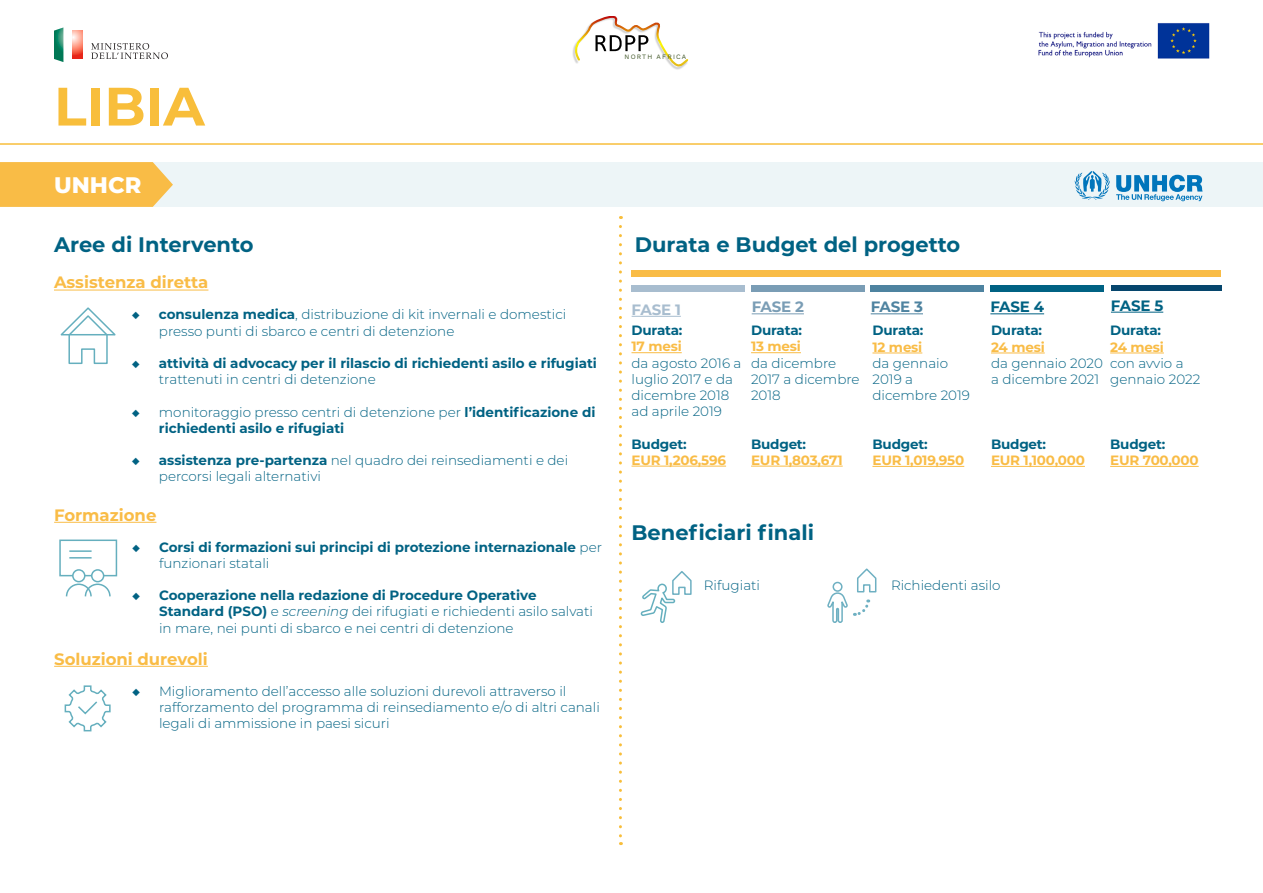
<style>
.page{position:relative;width:1263px;height:893px;background:#fff}
.page>*{position:absolute;margin:0;border:0;box-sizing:border-box;transform-origin:0 0}
.t1{font:700 54px "Montserrat";color:#f8be3b}
.t2{font:800 22.5px "Montserrat";color:#fff}
.t3{font:700 21px "Montserrat";color:#006283}
.t4{font:700 16.5px "Montserrat";color:#f9bc46}
.t5{font:700 15px "Montserrat";letter-spacing:-.015em;color:#006283}
.t6{font:700 15px "Montserrat";color:#a8bdcf}
.t7{font:700 15px "Montserrat";color:#7a9db5}
.t8{font:700 15px "Montserrat";color:#4e83a0}
.t9{font:300 13.5px/16.2px "Montserrat";color:#006283}
.t10{font:700 13.5px/16.2px "Montserrat";color:#006283}
.t11{font:700 13.5px "Montserrat";letter-spacing:-.015em;color:#f9bc46}
.t12{font:6.75px "Work Sans";letter-spacing:.17em;color:#405627}
.s1{font-weight:700}
.s2{font-weight:300}
.s3{font-style:italic}
.s4{font-weight:700;color:#f9bc46}
</style>
<div class="page">
<hr style="left:752px;top:313px;width:52px;height:1px;background:#7a9db5">
<hr style="left:632px;top:316px;width:49px;height:1px;background:#a8bdcf">
<hr style="left:871px;top:313px;width:52px;height:1px;background:#4e83a0">
<hr style="left:990px;top:313px;width:54px;height:1px;background:#006283">
<div style="left:631px;top:270px;width:590px;height:7px;background:#f9bc46"></div>
<div style="left:631px;top:285px;width:113px;height:7px;background:#a8bdcf"></div>
<div style="left:751px;top:285px;width:113px;height:7px;background:#7a9db5"></div>
<div style="left:871px;top:285px;width:113px;height:7px;background:#4e83a0"></div>
<div style="left:990px;top:285px;width:113px;height:7px;background:#006283"></div>
<div style="left:1111px;top:285px;width:110px;height:5px;background:#06466d"></div>
<hr style="left:1111px;top:312px;width:52px;height:1px;background:#006283">
<div style="left:0;top:162px;width:1263px;height:45px;background:#edf5f7"></div>
<svg style="left:0;top:162px;width:173px;height:45px;background:#f8bf50"></svg>
<svg style="left:91px;top:43px;width:77px;height:16px"></svg>
<svg style="left:54px;top:27px;width:9px;height:35px"></svg>
<svg style="left:73px;top:31px;width:9px;height:28px"></svg>
<img style="left:1038px;top:23px;width:172px;height:36px">
<img style="left:572px;top:16px;width:109px;height:54px">
<svg style="left:574px;top:17px;width:115px;height:51px"></svg>
<hr style="left:0;top:143px;width:1263px;height:2px;background:#f8be3b">
<hr style="left:54px;top:290px;width:154px;height:1px;background:#f9bc46">
<svg style="left:60px;top:307px;width:56px;height:57px"></svg>
<svg style="left:619px;top:226px;width:3px;height:619px"></svg>
<hr style="left:751px;top:352px;width:50px;height:1px;background:#f9bc46">
<hr style="left:751px;top:466px;width:92px;height:1px;background:#f9bc46">
<hr style="left:631px;top:352px;width:51px;height:1px;background:#f9bc46">
<hr style="left:631px;top:466px;width:95px;height:1px;background:#f9bc46">
<hr style="left:872px;top:353px;width:50px;height:1px;background:#f9bc46">
<hr style="left:872px;top:466px;width:92px;height:1px;background:#f9bc46">
<hr style="left:991px;top:353px;width:54px;height:1px;background:#f9bc46">
<hr style="left:991px;top:466px;width:94px;height:1px;background:#f9bc46">
<svg style="left:1074px;top:171px;width:36px;height:29px"></svg>
<svg style="left:1116px;top:175px;width:86px;height:26px"></svg>
<svg style="left:827px;top:568px;width:50px;height:55px"></svg>
<svg style="left:640px;top:571px;width:52px;height:52px"></svg>
<hr style="left:54px;top:522px;width:102px;height:1px;background:#f9bc46">
<hr style="left:54px;top:666px;width:154px;height:1px;background:#f9bc46">
<svg style="left:65px;top:583px;width:46px;height:14px"></svg>
<div style="left:59px;top:540px;width:58px;height:36px;border:2px solid #65afbe"></div>
<hr style="left:69px;top:550px;width:23px;height:2px;background:#65afbe">
<hr style="left:69px;top:557px;width:23px;height:2px;background:#65afbe">
<div style="left:73px;top:570px;width:12px;height:12px;background:#fff;border-radius:50%"></div>
<div style="left:72px;top:569px;width:13px;height:13px;border:2px solid #65afbe;border-radius:50%"></div>
<div style="left:92px;top:570px;width:12px;height:12px;background:#fff;border-radius:50%"></div>
<div style="left:91px;top:569px;width:13px;height:13px;border:2px solid #65afbe;border-radius:50%"></div>
<svg style="left:64px;top:685px;width:47px;height:47px"></svg>
<hr style="left:1110px;top:353px;width:54px;height:1px;background:#f9bc46">
<hr style="left:1110px;top:466px;width:89px;height:1px;background:#f9bc46">
<p class="t1" style="left:54px;top:67px;width:152px">LIBIA</p>
<p class="t2" style="left:54px;top:169px;width:89px">UNHCR</p>
<p class="t3" style="left:54px;top:229px;width:201px">Aree di Intervento</p>
<p class="t4" style="left:54px;top:271px;width:156px">Assistenza diretta</p>
<p class="t9" style="left:159px;top:306px;width:409px;text-indent:-27px">◆ <span class="s1">consulenza medica</span>, distribuzione di kit invernali e domestici presso punti di sbarco e centri di detenzione</p>
<p class="t10" style="left:159px;top:354px;width:440px;text-indent:-27px"><span class="s2">◆</span> attività di advocacy per il rilascio di richiedenti asilo e rifugiati <span class="s2">trattenuti in centri di detenzione</span></p>
<p class="t10" style="left:159px;top:403px;width:438px;text-indent:-27px"><span class="s2">◆ monitoraggio presso centri di detenzione per</span> l’identificazione di richiedenti asilo e rifugiati</p>
<p class="t9" style="left:159px;top:452px;width:411px;text-indent:-27px">◆ <span class="s1">assistenza pre-partenza</span> nel quadro dei reinsediamenti e dei percorsi legali alternativi</p>
<p class="t4" style="left:54px;top:503px;width:104px">Formazione</p>
<p class="t10" style="left:159px;top:538px;width:444px;text-indent:-27px"><span class="s2">◆</span> Corsi di formazioni sui principi di protezione internazionale <span class="s2">per funzionari statali</span></p>
<p class="t9" style="left:159px;top:587px;width:435px;text-indent:-27px">◆ <span class="s1">Cooperazione nella redazione di Procedure Operative<br>Standard (PSO)</span> e <span class="s3">screening</span> dei rifugiati e richiedenti asilo salvati in mare, nei punti di sbarco e nei centri di detenzione</p>
<p class="t4" style="left:54px;top:647px;width:155px">Soluzioni durevoli</p>
<p class="t9" style="left:159px;top:682px;width:442px;text-indent:-27px">◆ Miglioramento dell’accesso alle soluzioni durevoli attraverso il rafforzamento del programma di reinsediamento e/o di altri canali legali di ammissione in paesi sicuri</p>
<p class="t12" style="left:625px;top:52px;width:63px">NORTH AFRICA</p>
<p class="t3" style="left:635px;top:229px;width:327px">Durata e Budget del progetto</p>
<p class="t6" style="left:632px;top:299px;width:51px">FASE 1</p>
<p class="t7" style="left:752px;top:296px;width:54px">FASE 2</p>
<p class="t8" style="left:871px;top:296px;width:54px">FASE 3</p>
<p class="t5" style="left:990px;top:296px;width:55px">FASE 4</p>
<p class="t5" style="left:1111px;top:294px;width:54px">FASE 5</p>
<p class="t9" style="left:631px;top:322px;width:111px"><span class="s1">Durata:<br></span><span class="s4">17 mesi<br></span>da agosto 2016 a luglio 2017 e da dicembre 2018 ad aprile 2019</p>
<p class="t10" style="left:631px;top:435px;width:57px">Budget:</p>
<p class="t11" style="left:631px;top:450px;width:96px">EUR 1,206,596</p>
<p class="t9" style="left:751px;top:322px;width:110px"><span class="s1">Durata:<br></span><span class="s4">13 mesi<br></span>da dicembre<br>2017 a dicembre<br>2018</p>
<p class="t10" style="left:751px;top:435px;width:57px">Budget:</p>
<p class="t11" style="left:751px;top:450px;width:93px">EUR 1,803,671</p>
<p class="t9" style="left:872px;top:322px;width:99px"><span class="s1">Durata:<br></span><span class="s4">12 mesi<br></span>da gennaio<br>2019 a dicembre 2019</p>
<p class="t10" style="left:872px;top:435px;width:57px">Budget:</p>
<p class="t11" style="left:872px;top:450px;width:93px">EUR 1,019,950</p>
<p class="t9" style="left:991px;top:322px;width:113px"><span class="s1">Durata:<br></span><span class="s4">24 mesi<br></span>da gennaio 2020 a dicembre 2021</p>
<p class="t9" style="left:1110px;top:322px;width:92px"><span class="s1">Durata:<br></span><span class="s4">24 mesi<br></span>con avvio a gennaio 2022</p>
<p class="t10" style="left:991px;top:435px;width:57px">Budget:</p>
<p class="t11" style="left:991px;top:450px;width:95px">EUR 1,100,000</p>
<p class="t10" style="left:1110px;top:435px;width:57px">Budget:</p>
<p class="t11" style="left:1110px;top:450px;width:90px">EUR 700,000</p>
<p class="t3" style="left:631px;top:517px;width:184px">Beneficiari finali</p>
<p class="t9" style="left:704px;top:576px;width:58px">Rifugiati</p>
<p class="t9" style="left:891px;top:576px;width:111px">Richiedenti asilo</p>
</div>
